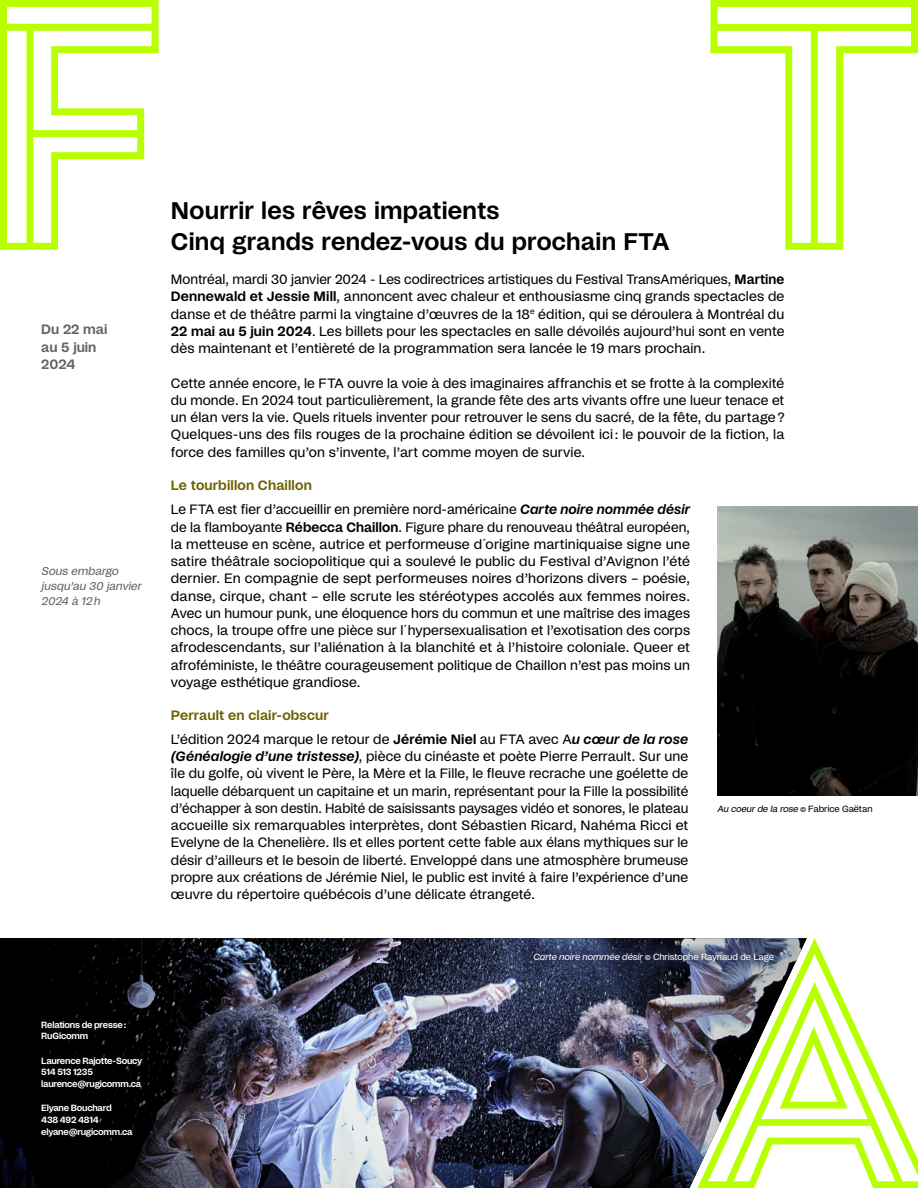
<style>
.page{position:relative;width:918px;height:1188px;background:#fff}
.page>*{position:absolute;margin:0;border:0;box-sizing:border-box;transform-origin:0 0}
.t1{font:600 24px/30.8px "Studio 6";letter-spacing:.01em;color:#000}
.t2{font:13.5px/17.2px "Studio 6";letter-spacing:.005em;color:#000;text-align:justify}
.t3{font:600 13.5px/17.2px "Studio 6";color:#646363}
.t4{font:italic 11.25px/15px "Studio 6";color:#646363}
.t5{font:600 9px/12px "Studio 6";letter-spacing:-.025em;color:#fff}
.t6{font:9px "Studio 6";letter-spacing:-.01em;color:#fff}
.t7{font:italic 9px "Studio 6";color:#000}
.s1{font-weight:600}
.s2{font-weight:600;color:#6d6200}
.s3{font-weight:600;font-style:italic}
.s4{font-style:normal}
.s5{font-style:italic}
</style>
<div class="page">
<svg style="left:0;top:0;width:159px;height:250px"></svg>
<svg style="left:710px;top:0;width:208px;height:250px"></svg>
<img style="left:180px;top:938px;width:517px;height:250px">
<svg style="left:0;top:938px;width:180px;height:250px;background:#050507"></svg>
<svg style="left:523px;top:941px;width:174px;height:33px;background:#2b3350"></svg>
<svg style="left:697px;top:938px;width:221px;height:250px"></svg>
<img style="left:717px;top:507px;width:201px;height:289px">
<p class="t3" style="left:41px;top:321px;width:68px">Du 22 mai au 5 juin<br>2024</p>
<p class="t4" style="left:41px;top:563px;width:104px">Sous embargo jusqu’au 30 janvier<br>2024 à 12h</p>
<p class="t5" style="left:41px;top:1018px;width:87px">Relations de presse :<br>RuGicomm</p>
<p class="t5" style="left:41px;top:1054px;width:103px">Laurence Rajotte-Soucy<br>514 513 1235 laurence@rugicomm.ca</p>
<p class="t5" style="left:41px;top:1102px;width:93px">Elyane Bouchard<br>438 492 4814 elyane@rugicomm.ca</p>
<h1 class="t1" style="left:171px;top:195px;width:500px">Nourrir les rêves impatients<br>Cinq grands rendez-vous du prochain FTA</h1>
<p class="t2" style="left:171px;top:271px;width:615px">Montréal, mardi 30 janvier 2024 - Les codirectrices artistiques du Festival TransAmériques, <span class="s1">Martine Dennewald et Jessie Mill</span>, annoncent avec chaleur et enthousiasme cinq grands spectacles de danse et de théâtre parmi la vingtaine d’œuvres de la 18<sup>e</sup> édition, qui se déroulera à Montréal du <span class="s1">22 mai au 5 juin 2024</span>. Les billets pour les spectacles en salle dévoilés aujourd’hui sont en vente dès maintenant et l’entièreté de la programmation sera lancée le 19 mars prochain.</p>
<p class="t2" style="left:171px;top:374px;width:615px">Cette année encore, le FTA ouvre la voie à des imaginaires affranchis et se frotte à la complexité du monde. En 2024 tout particulièrement, la grande fête des arts vivants offre une lueur tenace et un élan vers la vie. Quels rituels inventer pour retrouver le sens du sacré, de la fête, du partage?<br>Quelques-uns des fils rouges de la prochaine édition se dévoilent ici: le pouvoir de la fiction, la force des familles qu’on s’invente, l’art comme moyen de survie.</p>
<p class="t2" style="left:171px;top:474px;width:521px;line-height:24px"><span class="s2">Le tourbillon Chaillon<br></span>Le FTA est fier d’accueillir en première nord-américaine <span class="s3">Carte noire nommée désir</span></p>
<p class="t2" style="left:171px;top:518px;width:521px">de la flamboyante <span class="s1">Rébecca Chaillon</span>. Figure phare du renouveau théâtral européen, la metteuse en scène, autrice et performeuse d´origine martiniquaise signe une satire théâtrale sociopolitique qui a soulevé le public du Festival d’Avignon l’été dernier. En compagnie de sept performeuses noires d’horizons divers – poésie, danse, cirque, chant – elle scrute les stéréotypes accolés aux femmes noires.<br>Avec un humour punk, une éloquence hors du commun et une maîtrise des images chocs, la troupe offre une pièce sur l´hypersexualisation et l’exotisation des corps afrodescendants, sur l’aliénation à la blanchité et à l’histoire coloniale. Queer et afroféministe, le théâtre courageusement politique de Chaillon n’est pas moins un voyage esthétique grandiose.</p>
<p class="t2" style="left:171px;top:703px;width:519px;line-height:24px"><span class="s2">Perrault en clair-obscur<br></span>L’édition 2024 marque le retour de <span class="s1">Jérémie Niel</span> au FTA avec A<span class="s3">u cœur de la rose</span></p>
<p class="t2" style="left:171px;top:748px;width:519px"><span class="s3">(Généalogie d’une tristesse)</span>, pièce du cinéaste et poète Pierre Perrault. Sur une île du golfe, où vivent le Père, la Mère et la Fille, le fleuve recrache une goélette de laquelle débarquent un capitaine et un marin, représentant pour la Fille la possibilité d’échapper à son destin. Habité de saisissants paysages vidéo et sonores, le plateau accueille six remarquables interprètes, dont Sébastien Ricard, Nahéma Ricci et Evelyne de la Chenelière. Ils et elles portent cette fable aux élans mythiques sur le désir d’ailleurs et le besoin de liberté. Enveloppé dans une atmosphère brumeuse propre aux créations de Jérémie Niel, le public est invité à faire l’expérience d’une œuvre du répertoire québécois d’une délicate étrangeté.</p>
<p class="t7" style="left:717px;top:803px;width:157px">Au coeurde la rose <span class="s4">© Fabrice Gaëtan</span></p>
<p class="t6" style="left:534px;top:952px;width:242px"><span class="s5">Carte noire nommée désir</span> © Christophe Raynaud de Lage</p>
</div>
